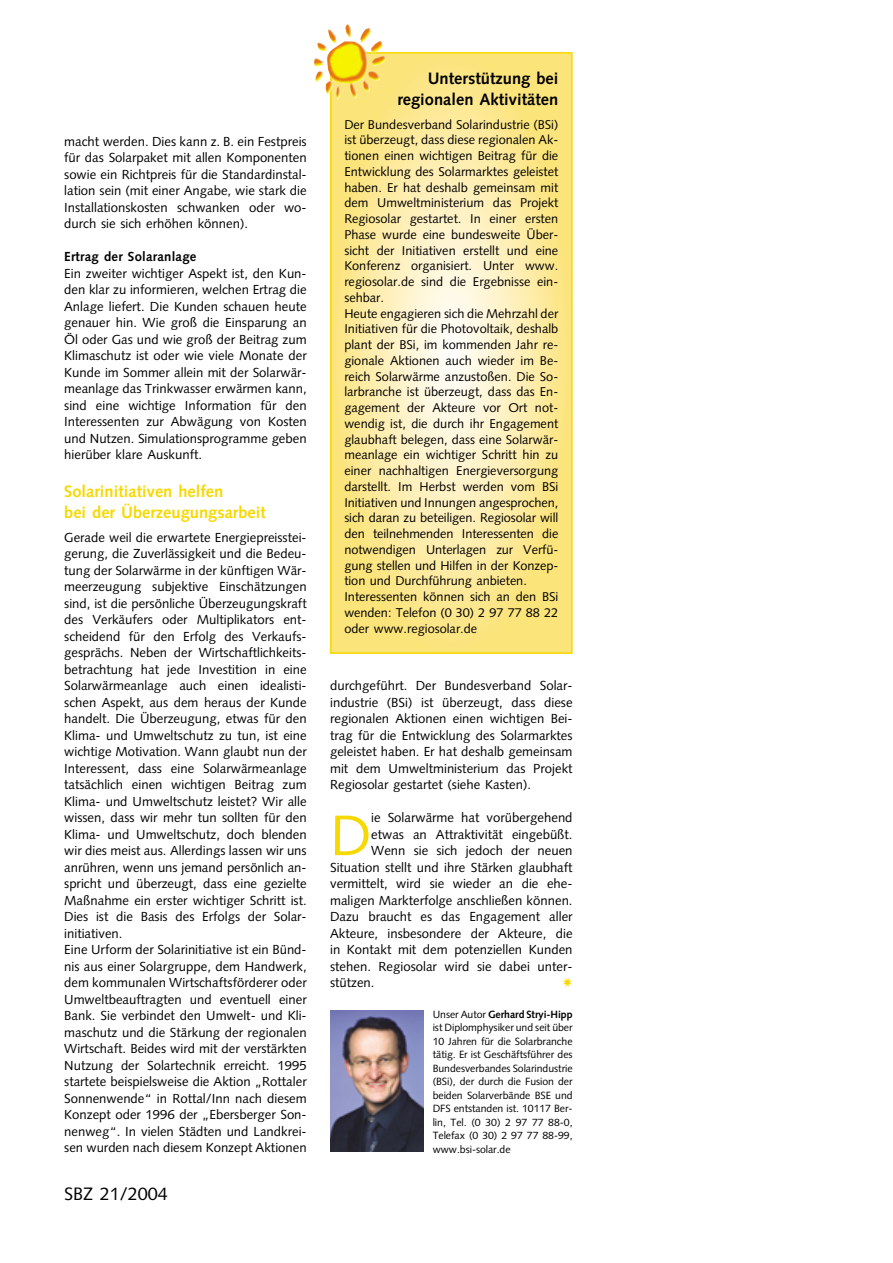
<style>
.page{position:relative;width:893px;height:1263px;background:#fff}
.page>*{position:absolute;margin:0;border:0;box-sizing:border-box;transform-origin:0 0}
.t1{font:57.15px "Syntax";color:#f6d900}
.t2{font:18px "Syntax";color:#000}
.t3{font:700 16.5px/21px "Syntax";color:#f6d900}
.t4{font:700 16.5px/21px "Syntax";color:#000;text-align:right}
.t5{font:13.2px/16.5px "Syntax";color:#000;text-align:justify}
.t6{font:700 13.2px "Syntax";letter-spacing:.015em;color:#000}
.t7{font:12.75px/15.8px "Syntax";color:#000}
.t8{font:10.5px/13.5px "Syntax";letter-spacing:-.005em;color:#000;text-align:justify}
.s1{font-weight:700}
</style>
<div class="page">
<img style="left:330px;top:1010px;width:93px;height:141px">
<svg style="left:331px;top:53px;width:241px;height:600px;background:#fce790"></svg>
<div style="left:383px;top:184px;width:136px;height:338px;background:#fff0bb;border-radius:50%"></div>
<div style="left:387px;top:194px;width:128px;height:318px;background:#fff1bf;border-radius:50%"></div>
<div style="left:391px;top:204px;width:120px;height:298px;background:#fff1c3;border-radius:50%"></div>
<div style="left:395px;top:214px;width:112px;height:278px;background:#fff3c7;border-radius:50%"></div>
<div style="left:399px;top:224px;width:104px;height:258px;background:#fff4cc;border-radius:50%"></div>
<div style="left:403px;top:234px;width:96px;height:238px;background:#fff4d0;border-radius:50%"></div>
<div style="left:407px;top:244px;width:88px;height:218px;background:#fff5d4;border-radius:50%"></div>
<div style="left:411px;top:254px;width:80px;height:198px;background:#fff6d9;border-radius:50%"></div>
<div style="left:415px;top:264px;width:72px;height:178px;background:#fff7dd;border-radius:50%"></div>
<div style="left:419px;top:274px;width:64px;height:157px;background:#fff8e1;border-radius:50%"></div>
<div style="left:423px;top:284px;width:56px;height:137px;background:#fff9e5;border-radius:50%"></div>
<div style="left:428px;top:295px;width:47px;height:117px;background:#fff9e9;border-radius:50%"></div>
<div style="left:432px;top:304px;width:39px;height:97px;background:#fffaed;border-radius:50%"></div>
<div style="left:432px;top:306px;width:38px;height:94px;background:#fffbed;border-radius:50%"></div>
<div style="left:436px;top:314px;width:31px;height:77px;background:#fffbf1;border-radius:50%"></div>
<div style="left:440px;top:325px;width:23px;height:56px;background:#fffcf5;border-radius:50%"></div>
<div style="left:444px;top:336px;width:14px;height:34px;background:#fffdf9;border-radius:50%"></div>
<div style="left:448px;top:346px;width:6px;height:14px;background:#fffefd;border-radius:50%"></div>
<div style="left:330px;top:52px;width:242px;height:602px;border:2px solid #f6d900"></div>
<img style="left:314px;top:24px;width:72px;height:76px">
<p class="t5" style="left:64px;top:134px;width:244px">macht werden. Dies kann z. B. ein Festpreis für das Solarpaket mit allen Komponenten sowie ein Richtpreis für die Standardinstal&shy;lation sein (mit einer Angabe, wie stark die Installationskosten schwanken oder wo&shy;durch sie sich erhöhen können).</p>
<p class="t6" style="left:64px;top:252px;width:134px">Ertrag der Solaranlage</p>
<p class="t5" style="left:64px;top:266px;width:244px">Ein zweiter wichtiger Aspekt ist, den Kun&shy;den klar zu informieren, welchen Ertrag die Anlage liefert. Die Kunden schauen heute genauer hin. Wie groß die Einsparung an Öl oder Gas und wie groß der Beitrag zum Klimaschutz ist oder wie viele Monate der Kunde im Sommer allein mit der Solarwär&shy;meanlage das Trinkwasser erwärmen kann, sind eine wichtige Information für den Interessenten zur Abwägung von Kosten und Nutzen. Simulationsprogramme geben hierüber klare Auskunft.</p>
<p class="t3" style="left:64px;top:482px;width:203px">Solarinitiativen helfen<br>bei der Überzeugungsarbeit</p>
<p class="t5" style="left:64px;top:530px;width:244px;text-align:left">Gerade weil die erwartete Energiepreisstei&shy;gerung, die Zuverlässigkeit und die Bedeu&shy;tung der Solarwärme in der künftigen Wär&shy;meerzeugung subjektive Einschätzungen sind, ist die persönliche Überzeugungskraft des Verkäufers oder Multiplikators ent&shy;scheidend für den Erfolg des Verkaufs&shy;gesprächs. Neben der Wirtschaftlichkeits&shy;betrachtung hat jede Investition in eine Solarwärmeanlage auch einen idealisti&shy;schen Aspekt, aus dem heraus der Kunde handelt. Die Überzeugung, etwas für den Klima- und Umweltschutz zu tun, ist eine wichtige Motivation. Wann glaubt nun der Interessent, dass eine Solarwärmeanlage tatsächlich einen wichtigen Beitrag zum Klima- und Umweltschutz leistet? Wir alle wissen, dass wir mehr tun sollten für den Klima- und Umweltschutz, doch blenden wir dies meist aus. Allerdings lassen wir uns anrühren, wenn uns jemand persönlich an&shy;spricht und überzeugt, dass eine gezielte Maßnahme ein erster wichtiger Schritt ist.<br>Dies ist die Basis des Erfolgs der Solar&shy;initiativen.<br>Eine Urform der Solarinitiative ist ein Bünd&shy;nis aus einer Solargruppe, dem Handwerk, dem kommunalen Wirtschaftsförderer oder Umweltbeauftragten und eventuell einer Bank. Sie verbindet den Umwelt- und Kli&shy;maschutz und die Stärkung der regionalen Wirtschaft. Beides wird mit der verstärkten Nutzung der Solartechnik erreicht. 1995 startete beispielsweise die Aktion „Rottaler Sonnenwende“ in Rottal/Inn nach diesem Konzept oder 1996 der „Ebersberger Son&shy;nenweg“. In vielen Städten und Landkrei&shy;sen wurden nach diesem Konzept Aktionen</p>
<h2 class="t2" style="left:64px;top:1186px;width:105px">SBZ 21/2004</h2>
<p class="t4" style="left:397px;top:70px;width:162px">Unterstützung bei regionalen Aktivitäten</p>
<p class="t7" style="left:344px;top:118px;width:215px">Der Bundesverband Solarindustrie (BSi) ist überzeugt, dass diese regionalen Ak&shy;tionen einen wichtigen Beitrag für die Entwicklung des Solarmarktes geleistet haben. Er hat deshalb gemeinsam mit dem Umweltministerium das Projekt Regiosolar gestartet. In einer ersten Phase wurde eine bundesweite Über&shy;sicht der Initiativen erstellt und eine Konferenz organisiert. Unter www. regiosolar.de sind die Ergebnisse ein&shy;sehbar.<br>Heute engagieren sich die Mehrzahl der Initiativen für die Photovoltaik, deshalb plant der BSi, im kommenden Jahr re&shy;gionale Aktionen auch wieder im Be&shy;reich Solarwärme anzustoßen. Die So&shy;larbranche ist überzeugt, dass das En&shy;gagement der Akteure vor Ort not&shy;wendig ist, die durch ihr Engagement glaubhaft belegen, dass eine Solarwär&shy;meanlage ein wichtiger Schritt hin zu einer nachhaltigen Energieversorgung darstellt. Im Herbst werden vom BSi Initiativen und Innungen angesprochen, sich daran zu beteiligen. Regiosolar will den teilnehmenden Interessenten die notwendigen Unterlagen zur Verfü&shy;gung stellen und Hilfen in der Konzep&shy;tion und Durchführung anbieten.<br>Interessenten können sich an den BSi wenden: Telefon (0 30) 2 97 77 88 22 oder www.regiosolar.de</p>
<p class="t5" style="left:330px;top:679px;width:244px">durchgeführt. Der Bundesverband Solar&shy;industrie (BSi) ist überzeugt, dass diese regionalen Aktionen einen wichtigen Bei&shy;trag für die Entwicklung des Solarmarktes geleistet haben. Er hat deshalb gemeinsam mit dem Umweltministerium das Projekt Regiosolar gestartet (siehe Kasten).</p>
<h1 class="t1" style="left:330px;top:812px;width:43px">D</h1>
<p class="t5" style="left:371px;top:811px;width:203px">ie Solarwärme hat vorübergehend</p>
<p class="t5" style="left:371px;top:827px;width:203px">etwas an Attraktivität eingebüßt.</p>
<p class="t5" style="left:371px;top:844px;width:203px">Wenn sie sich jedoch der neuen</p>
<p class="t5" style="left:330px;top:860px;width:244px">Situation stellt und ihre Stärken glaubhaft</p>
<p class="t5" style="left:330px;top:877px;width:244px">vermittelt, wird sie wieder an die ehe-</p>
<p class="t5" style="left:330px;top:893px;width:244px">maligen Markterfolge anschließen können.</p>
<p class="t5" style="left:330px;top:910px;width:244px">Dazu braucht es das Engagement aller</p>
<p class="t5" style="left:330px;top:926px;width:244px">Akteure, insbesondere der Akteure, die</p>
<p class="t5" style="left:330px;top:943px;width:244px">in Kontakt mit dem potenziellen Kunden</p>
<p class="t5" style="left:330px;top:959px;width:244px">stehen. Regiosolar wird sie dabei unter-</p>
<p class="t5" style="left:330px;top:976px;width:46px">stützen.</p>
<p class="t8" style="left:432px;top:1008px;width:141px">Unser Autor <span class="s1">Gerhard Stryi-Hipp </span>ist Diplomphysiker und seit über 10 Jahren für die Solarbranche tätig. Er ist Geschäftsführer des Bundesverbandes Solarindustrie (BSi), der durch die Fusion der beiden Solarverbände BSE und DFS entstanden ist. 10117 Ber&shy;lin, Tel. (0 30) 2 97 77 88-0, Telefax (0 30) 2 97 77 88-99, www.bsi-solar.de</p>
</div>
